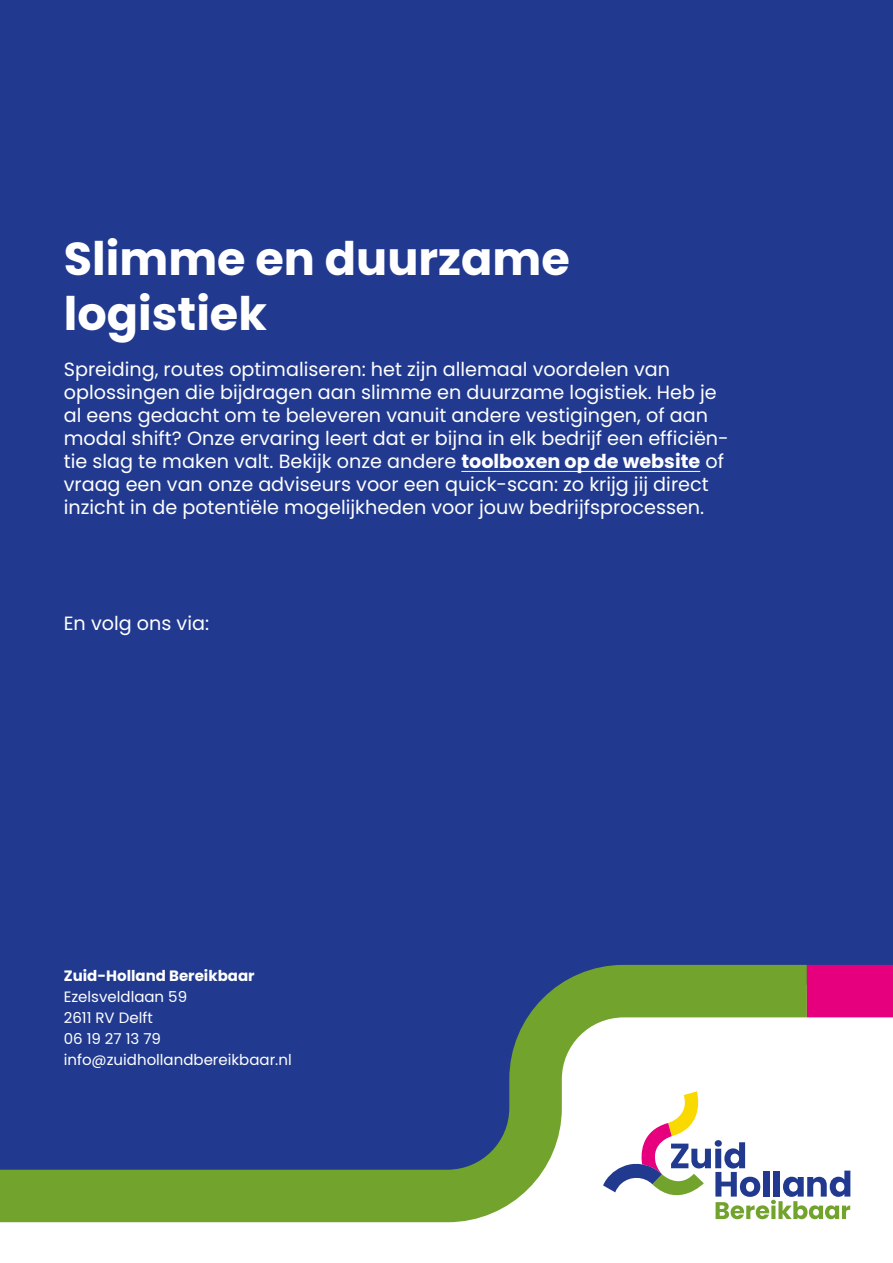
<style>
.page{position:relative;width:893px;height:1263px;background:#fff}
.page>*{position:absolute;margin:0;border:0;box-sizing:border-box;transform-origin:0 0}
.t1{font:700 46.2px/55.3px "Poppins";color:#fff}
.t2{font:19.2px/23px "Poppins";color:#fff}
.t3{font:15px "Poppins";color:#fff}
.t4{font:700 15px "Poppins";color:#fff}
.s1{font-weight:700}
</style>
<div class="page">
<div style="left:0;top:0;width:893px;height:1018px;background:#213a8f"></div>
<svg style="left:0;top:939px;width:859px;height:284px;background:#557088"></svg>
<div style="left:807px;top:965px;width:86px;height:52px;background:#e6007e"></div>
<svg style="left:603px;top:1091px;width:247px;height:128px"></svg>
<hr style="left:461px;top:471px;width:239px;height:1px;background:#fff">
<h1 class="t1" style="left:64px;top:231px;width:508px">Slimme en duurzame logistiek</h1>
<p class="t2" style="left:64px;top:358px;width:666px">Spreiding, routes optimaliseren: het zijn allemaal voordelen van oplossingen die bijdragen aan slimme en duurzame logistiek. Heb je al eens gedacht om te beleveren vanuit andere vestigingen, of aan modal shift? Onze ervaring leert dat er bijna in elk bedrijf een efficiën&shy;tie slag te maken valt. Bekijk onze andere <span class="s1">toolboxen op de website</span> of vraag een van onze adviseurs voor een quick-scan: zo krijg jij direct inzicht in de potentiële mogelijkheden voor jouw bedrijfsprocessen.</p>
<p class="t2" style="left:64px;top:611px;width:147px">En volg ons via:</p>
<p class="t4" style="left:64px;top:967px;width:192px">Zuid-Holland Bereikbaar</p>
<p class="t3" style="left:64px;top:988px;width:125px">Ezelsveldlaan 59</p>
<p class="t3" style="left:64px;top:1009px;width:91px">2611 RV Delft</p>
<p class="t3" style="left:64px;top:1030px;width:99px">06 19 27 13 79</p>
<p class="t3" style="left:64px;top:1051px;width:229px">info@zuidhollandbereikbaar.nl</p>
</div>
